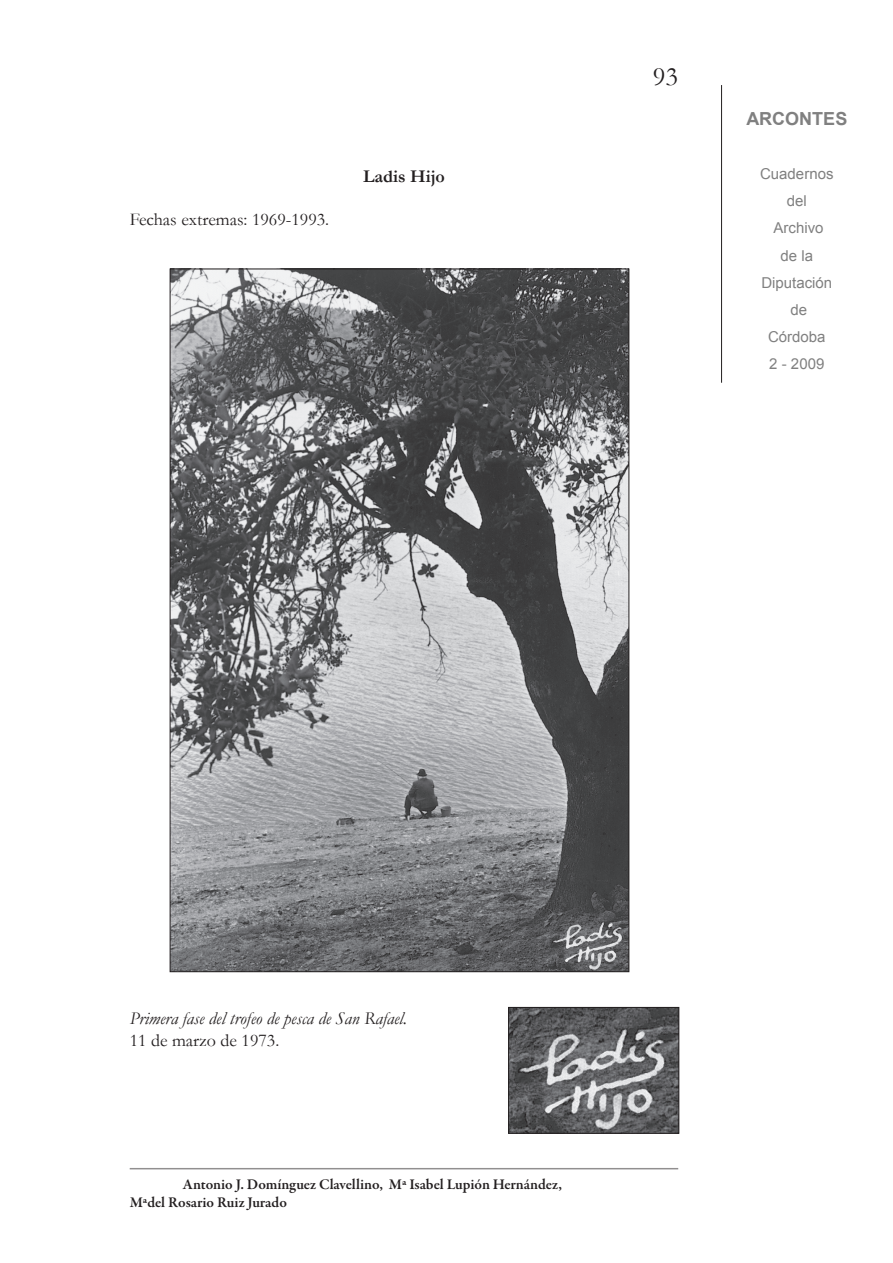
<style>
.page{position:relative;width:893px;height:1263px;background:#fff}
.page>*{position:absolute;margin:0;border:0;box-sizing:border-box;transform-origin:0 0}
.t1{font:27px "Garamond";color:#231f20}
.t2{font:18px "Garamond";color:#231f20}
.t3{font:italic 18px "Garamond";color:#231f20}
.t4{font:700 18px "Garamond";color:#231f20}
.t5{font:700 18px "Arial";color:#808080}
.t6{font:600 15px/18px "Garamond Premr Pro";color:#231f20}
.t7{font:15px/27px "Arial";color:#808080;text-align:center}
</style>
<div class="page">
<hr style="left:130px;top:1168px;width:548px;height:1px;background:#231f20">
<hr style="left:721px;top:85px;width:1px;height:298px;background:#231f20">
<img style="left:172px;top:271px;width:455px;height:699px">
<img style="left:510px;top:1009px;width:167px;height:123px">
<div style="left:508px;top:1007px;width:171px;height:127px;border:1px solid #231f20"></div>
<p class="t2" style="left:130px;top:207px;width:201px">Fechas extremas: 1969-1993.</p>
<p class="t4" style="left:363px;top:164px;width:83px">Ladis Hijo</p>
<h1 class="t1" style="left:653px;top:59px;width:27px">93</h1>
<p class="t5" style="left:746px;top:107px;width:102px">ARCONTES</p>
<p class="t7" style="left:760px;top:161px;width:75px">Cuadernos del<br>Archivo<br>de la<br>Diputación de<br>Córdoba<br>2 - 2009</p>
<p class="t3" style="left:130px;top:1006px;width:279px">Primera fase del trofeo de pesca de San Rafael.</p>
<p class="t2" style="left:130px;top:1028px;width:151px">11 de marzo de 1973.</p>
<p class="t6" style="left:130px;top:1175px;width:434px;text-indent:53px">Antonio J. Domínguez Clavellino, Mª Isabel Lupión Hernández,<br>Mªdel Rosario Ruiz Jurado</p>
</div>
